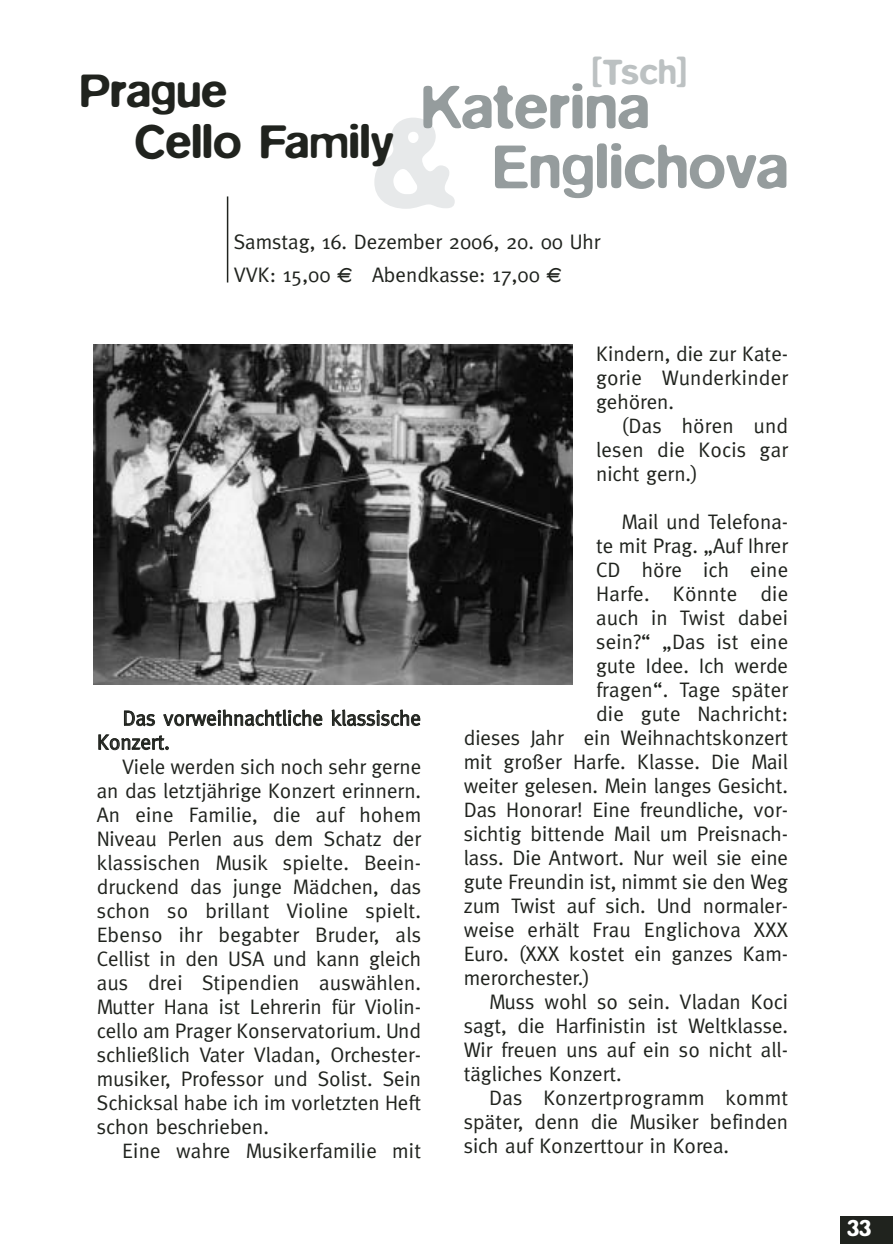
<style>
.page{position:relative;width:893px;height:1259px;background:#fff}
.page>*{position:absolute;margin:0;border:0;box-sizing:border-box;transform-origin:0 0}
.t1{font:500 128.4px "Blur";color:#e7e9ea}
.t2{font:500 63px/59.7px "Blur";color:#959c9d}
.t3{font:500 48px/51px "Blur";color:#20231e}
.t4{font:500 36px "Blur";color:#bcc1c2}
.t5{font:500 24px "Blur";color:#fff}
.t6{font:21px/24px "Meta";color:#20231e;text-align:justify}
.s1{font-family:"Euro font";font-size:18px}
</style>
<div class="page">
<div style="left:840px;top:1216px;width:53px;height:28px;background:#20231e"></div>
<hr style="left:227px;top:196px;width:1px;height:86px;background:#20231e">
<img style="left:94px;top:344px;width:478px;height:340px">
<h3 class="t4" style="left:592px;top:60px;width:97px">[Tsch]</h3>
<h3 class="t3" style="left:135px;top:69px;width:261px;text-indent:-55px">Prague<br>Cello Family</h3>
<h2 class="t2" style="left:493px;top:83px;width:297px;text-indent:-72px">Katerina<br>Englichova</h2>
<h1 class="t1" style="left:371px;top:119px;width:87px">&amp;</h1>
<p class="t6" style="left:234px;top:227px;width:368px;line-height:32.4px">Samstag, 16. Dezember 2006, 20. 00 Uhr<br>VVK: 15,00 <span class="s1">D</span> Abendkasse: 17,00 <span class="s1">D</span></p>
<p class="t6" style="left:97px;top:707px;width:325px;text-indent:26px">Das vorweihnachtliche klassische<br>Konzert.</p>
<p class="t6" style="left:97px;top:756px;width:326px;text-indent:26px">Viele werden sich noch sehr gerne an das letztjährige Konzert erinnern.<br>An eine Familie, die auf hohem Niveau Perlen aus dem Schatz der klassischen Musik spielte. Beein&shy;druckend das junge Mädchen, das schon so brillant Violine spielt.<br>Ebenso ihr begabter Bruder, als Cellist in den USA und kann gleich aus drei Stipendien auswählen.<br>Mutter Hana ist Lehrerin für Violin&shy;cello am Prager Konservatorium. Und schließlich Vater Vladan, Orchester&shy;musiker, Professor und Solist. Sein Schicksal habe ich im vorletzten Heft schon beschrieben.</p>
<p class="t6" style="left:122px;top:1140px;width:300px">Eine wahre Musikerfamilie mit</p>
<p class="t6" style="left:596px;top:343px;width:194px">Kindern, die zur Kate&shy;gorie Wunderkinder gehören.</p>
<p class="t6" style="left:596px;top:415px;width:194px;text-indent:26px">(Das hören und lesen die Kocis gar nicht gern.)</p>
<p class="t6" style="left:622px;top:511px;width:168px">Mail und Telefona-</p>
<p class="t6" style="left:596px;top:535px;width:194px">te mit Prag. „Auf Ihrer</p>
<p class="t6" style="left:596px;top:559px;width:194px">CD höre ich eine</p>
<p class="t6" style="left:596px;top:583px;width:194px">Harfe. Könnte die</p>
<p class="t6" style="left:596px;top:607px;width:194px">auch in Twist dabei</p>
<p class="t6" style="left:596px;top:631px;width:194px">sein?“ „Das ist eine</p>
<p class="t6" style="left:596px;top:655px;width:194px">gute Idee. Ich werde</p>
<p class="t6" style="left:596px;top:679px;width:194px">fragen“. Tage später</p>
<p class="t6" style="left:596px;top:703px;width:194px">die gute Nachricht:</p>
<p class="t6" style="left:464px;top:727px;width:326px">dieses Jahr ein Weihnachtskonzert</p>
<p class="t6" style="left:464px;top:751px;width:326px">mit großer Harfe. Klasse. Die Mail</p>
<p class="t6" style="left:464px;top:775px;width:326px">weiter gelesen. Mein langes Gesicht.</p>
<p class="t6" style="left:464px;top:799px;width:326px">Das Honorar! Eine freundliche, vor-</p>
<p class="t6" style="left:464px;top:823px;width:326px">sichtig bittende Mail um Preisnach-</p>
<p class="t6" style="left:464px;top:847px;width:326px">lass. Die Antwort. Nur weil sie eine</p>
<p class="t6" style="left:464px;top:871px;width:326px">gute Freundin ist, nimmt sie den Weg</p>
<p class="t6" style="left:464px;top:895px;width:326px">zum Twist auf sich. Und normaler-</p>
<p class="t6" style="left:464px;top:919px;width:326px">weise erhält Frau Englichova XXX</p>
<p class="t6" style="left:464px;top:943px;width:326px">Euro. (XXX kostet ein ganzes Kam-</p>
<p class="t6" style="left:464px;top:967px;width:128px">merorchester.)</p>
<p class="t6" style="left:489px;top:991px;width:300px">Muss wohl so sein. Vladan Koci</p>
<p class="t6" style="left:464px;top:1015px;width:326px">sagt, die Harfinistin ist Weltklasse.</p>
<p class="t6" style="left:464px;top:1039px;width:326px">Wir freuen uns auf ein so nicht all-</p>
<p class="t6" style="left:464px;top:1063px;width:160px">tägliches Konzert.</p>
<p class="t6" style="left:489px;top:1087px;width:300px">Das Konzertprogramm kommt</p>
<p class="t6" style="left:464px;top:1111px;width:326px">später, denn die Musiker befinden</p>
<p class="t6" style="left:464px;top:1135px;width:267px">sich auf Konzerttour in Korea.</p>
<p class="t5" style="left:847px;top:1220px;width:26px">33</p>
</div>
